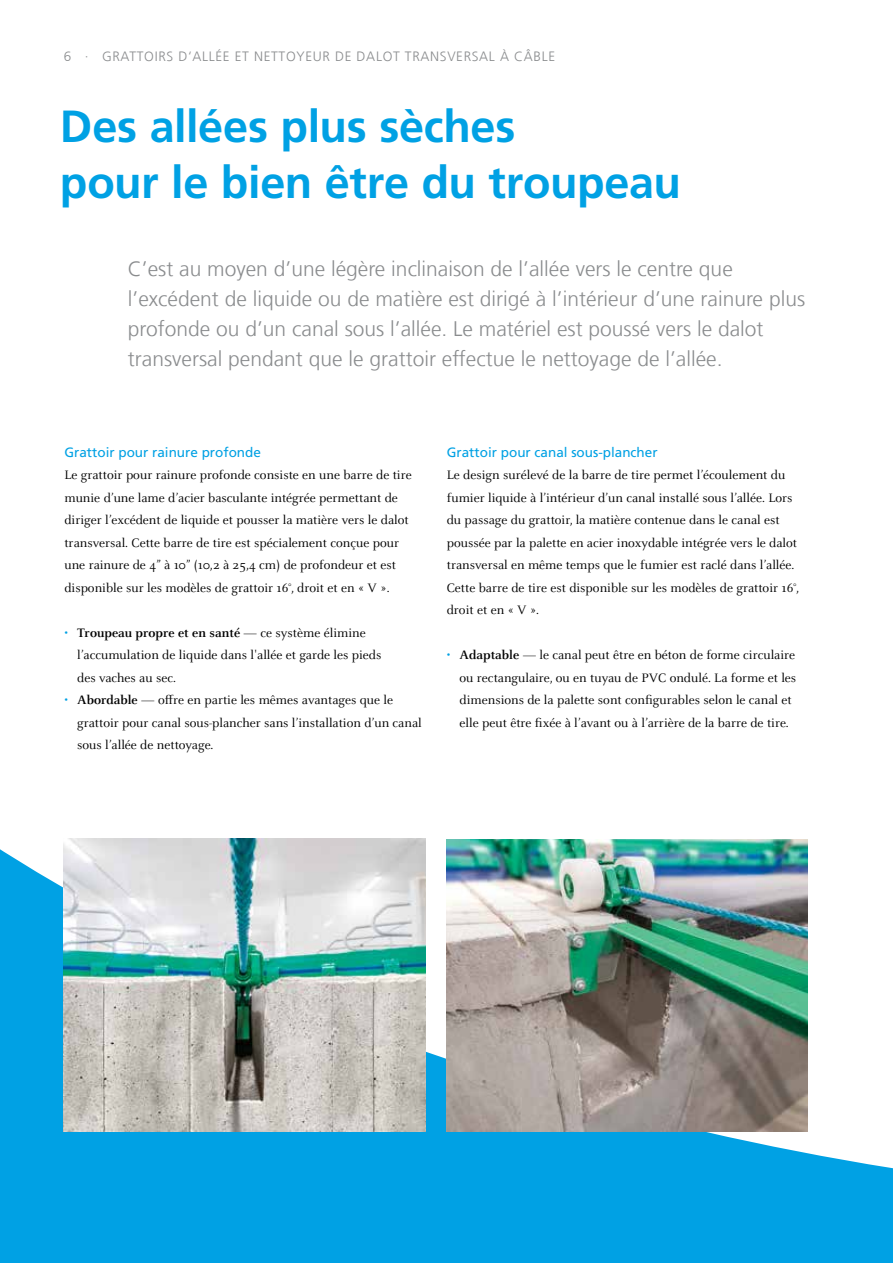
<style>
.page{position:relative;width:893px;height:1263px;background:#fff}
.page>*{position:absolute;margin:0;border:0;box-sizing:border-box;transform-origin:0 0}
.t1{font:700 45px/56.2px "Frutiger LT Com";letter-spacing:-.005em;color:#00a1e4}
.t2{font:300 21px/30px "Frutiger LT Com";color:#8a8c8e}
.t3{font:13.5px/22.5px "Celeste OT";color:#000}
.t4{font:13.5px "Frutiger LT Com";color:#00a1e4}
.t5{font:300 13.5px "Frutiger LT Com";letter-spacing:.05em;color:#8a8c8e}
.s1{font-weight:700;color:#00a1e4}
.s2{font-weight:700}
</style>
<div class="page">
<svg style="left:0;top:841px;width:893px;height:422px;fill:#00a1e4"></svg>
<img style="left:446px;top:839px;width:362px;height:293px">
<img style="left:64px;top:839px;width:361px;height:293px">
<p class="t5" style="left:64px;top:49px;width:493px">6 · GRATTOIRS D‘ALLÉE ET NETTOYEUR DE DALOT TRANSVERSAL À CÂBLE</p>
<h1 class="t1" style="left:60px;top:98px;width:622px">Des allées plus sèches<br>pour le bien être du troupeau</h1>
<p class="t2" style="left:128px;top:254px;width:679px">C’est au moyen d’une légère inclinaison de l’allée vers le centre que l’excédent de liquide ou de matière est dirigé à l’intérieur d’une rainure plus profonde ou d’un canal sous l’allée. Le matériel est poussé vers le dalot transversal pendant que le grattoir effectue le nettoyage de l’allée.</p>
<p class="t4" style="left:64px;top:444px;width:198px">Grattoir pour rainure profonde</p>
<p class="t3" style="left:64px;top:464px;width:349px">Le grattoir pour rainure profonde consiste en une barre de tire munie d’une lame d’acier basculante intégrée permettant de diriger l’excédent de liquide et pousser la matière vers le dalot transversal. Cette barre de tire est spécialement conçue pour une rainure de 4” à 10” (10,2 à 25,4 cm) de profondeur et est disponible sur les modèles de grattoir 16°, droit et en « V ».</p>
<p class="t3" style="left:77px;top:621px;width:306px;text-indent:-13px"><span class="s1">•</span> <span class="s2">Troupeau propre et en santé</span> — ce système élimine l’accumulation de liquide dans l'allée et garde les pieds des vaches au sec.</p>
<p class="t3" style="left:77px;top:689px;width:346px;text-indent:-13px"><span class="s1">•</span> <span class="s2">Abordable</span> — offre en partie les mêmes avantages que le grattoir pour canal sous-plancher sans l’installation d’un canal sous l’allée de nettoyage.</p>
<p class="t4" style="left:447px;top:444px;width:212px">Grattoir pour canal sous-plancher</p>
<p class="t3" style="left:447px;top:464px;width:354px">Le design surélevé de la barre de tire permet l’écoulement du fumier liquide à l’intérieur d’un canal installé sous l’allée. Lors du passage du grattoir, la matière contenue dans le canal est poussée par la palette en acier inoxydable intégrée vers le dalot transversal en même temps que le fumier est raclé dans l’allée.<br>Cette barre de tire est disponible sur les modèles de grattoir 16°, droit et en « V ».</p>
<p class="t3" style="left:460px;top:644px;width:338px;text-indent:-13px"><span class="s1">•</span> <span class="s2">Adaptable</span> — le canal peut être en béton de forme circulaire ou rectangulaire, ou en tuyau de PVC ondulé. La forme et les dimensions de la palette sont configurables selon le canal et elle peut être fixée à l’avant ou à l’arrière de la barre de tire.</p>
</div>
